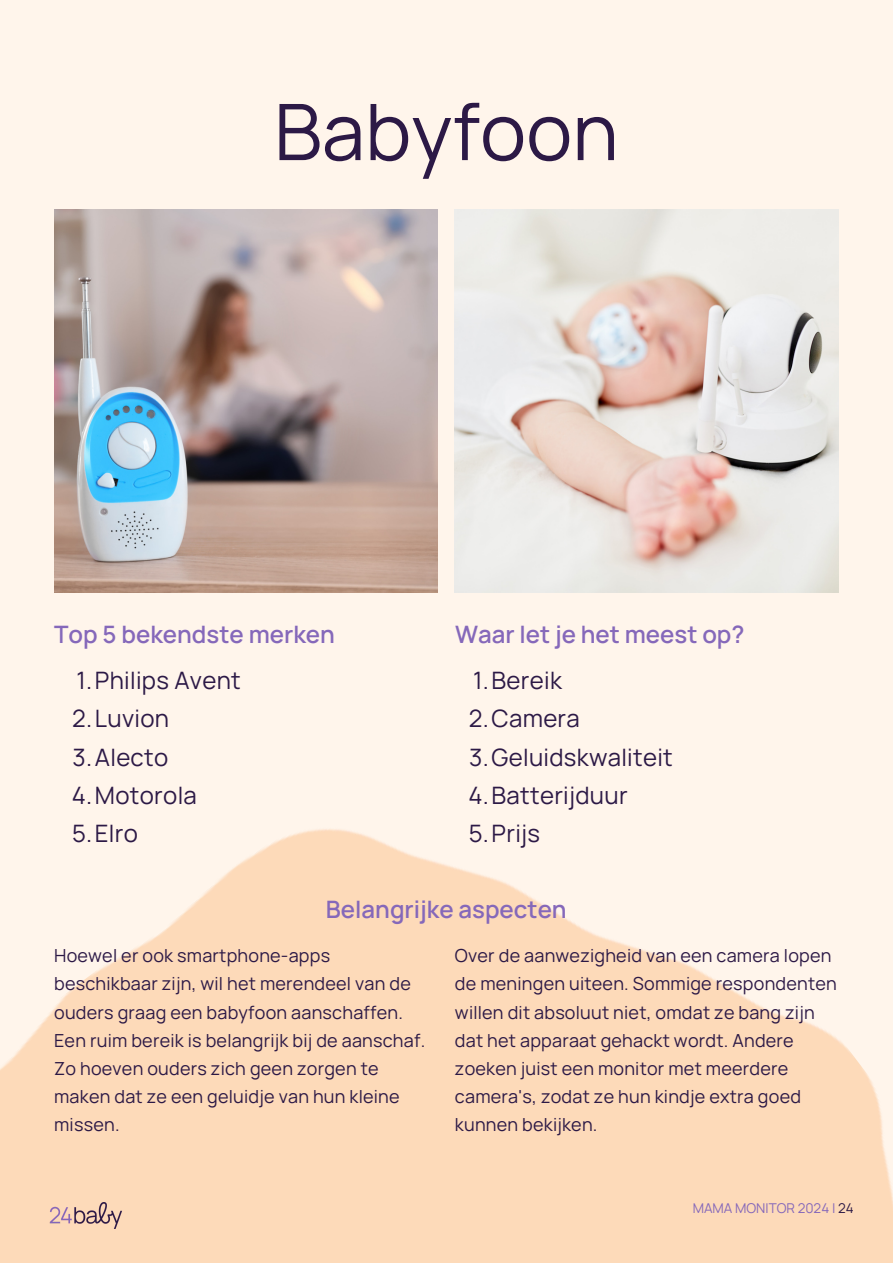
<style>
.page{position:relative;width:893px;height:1264px;background:#fff}
.page>*{position:absolute;margin:0;border:0;box-sizing:border-box;transform-origin:0 0}
.t1{font:78px "Manrope";color:#2c1946}
.t2{font:24px "Manrope";letter-spacing:.01em;color:#2c1946}
.t3{font:600 24px "Manrope";color:#8568ba}
.t4{font:18px/28px "Manrope";letter-spacing:.01em;color:#2c1946}
.t5{font:13.5px "Manrope";color:#8568ba}
.s1{color:#2c1946}
</style>
<div class="page">
<div style="left:0;top:0;width:892px;height:1262px;background:#fff5eb"></div>
<img style="left:0;top:829px;width:892px;height:433px">
<img style="left:54px;top:209px;width:383px;height:384px">
<img style="left:455px;top:209px;width:383px;height:384px">
<img style="left:50px;top:1202px;width:73px;height:26px">
<p class="t1" style="left:274px;top:77px;width:346px">Babyfoon</p>
<p class="t3" style="left:54px;top:617px;width:282px">Top 5 bekendste merken</p>
<p class="t2" style="left:76px;top:663px;width:166px">1.Philips Avent</p>
<p class="t2" style="left:72px;top:702px;width:98px">2.Luvion</p>
<p class="t2" style="left:73px;top:740px;width:97px">3.Alecto</p>
<p class="t2" style="left:72px;top:778px;width:127px">4.Motorola</p>
<p class="t2" style="left:72px;top:816px;width:67px">5.Elro</p>
<p class="t3" style="left:455px;top:617px;width:291px">Waar let je het meest op?</p>
<p class="t2" style="left:473px;top:663px;width:90px">1.Bereik</p>
<p class="t2" style="left:469px;top:702px;width:112px">2.Camera</p>
<p class="t2" style="left:469px;top:740px;width:205px">3.Geluidskwaliteit</p>
<p class="t2" style="left:468px;top:778px;width:161px">4.Batterijduur</p>
<p class="t2" style="left:468px;top:816px;width:73px">5.Prijs</p>
<p class="t3" style="left:326px;top:892px;width:242px">Belangrijke aspecten</p>
<p class="t4" style="left:54px;top:941px;width:372px">Hoewel er ook smartphone-apps beschikbaar zijn, wil het merendeel van de ouders graag een babyfoon aanschaffen.<br>Een ruim bereik is belangrijk bij de aanschaf.<br>Zo hoeven ouders zich geen zorgen te maken dat ze een geluidje van hun kleine missen.</p>
<p class="t4" style="left:455px;top:941px;width:383px">Over de aanwezigheid van een camera lopen de meningen uiteen. Sommige respondenten willen dit absoluut niet, omdat ze bang zijn dat het apparaat gehackt wordt. Andere zoeken juist een monitor met meerdere camera's, zodat ze hun kindje extra goed kunnen bekijken.</p>
<p class="t5" style="left:692px;top:1198px;width:162px">MAMA MONITOR 2024 | <span class="s1">24</span></p>
</div>
